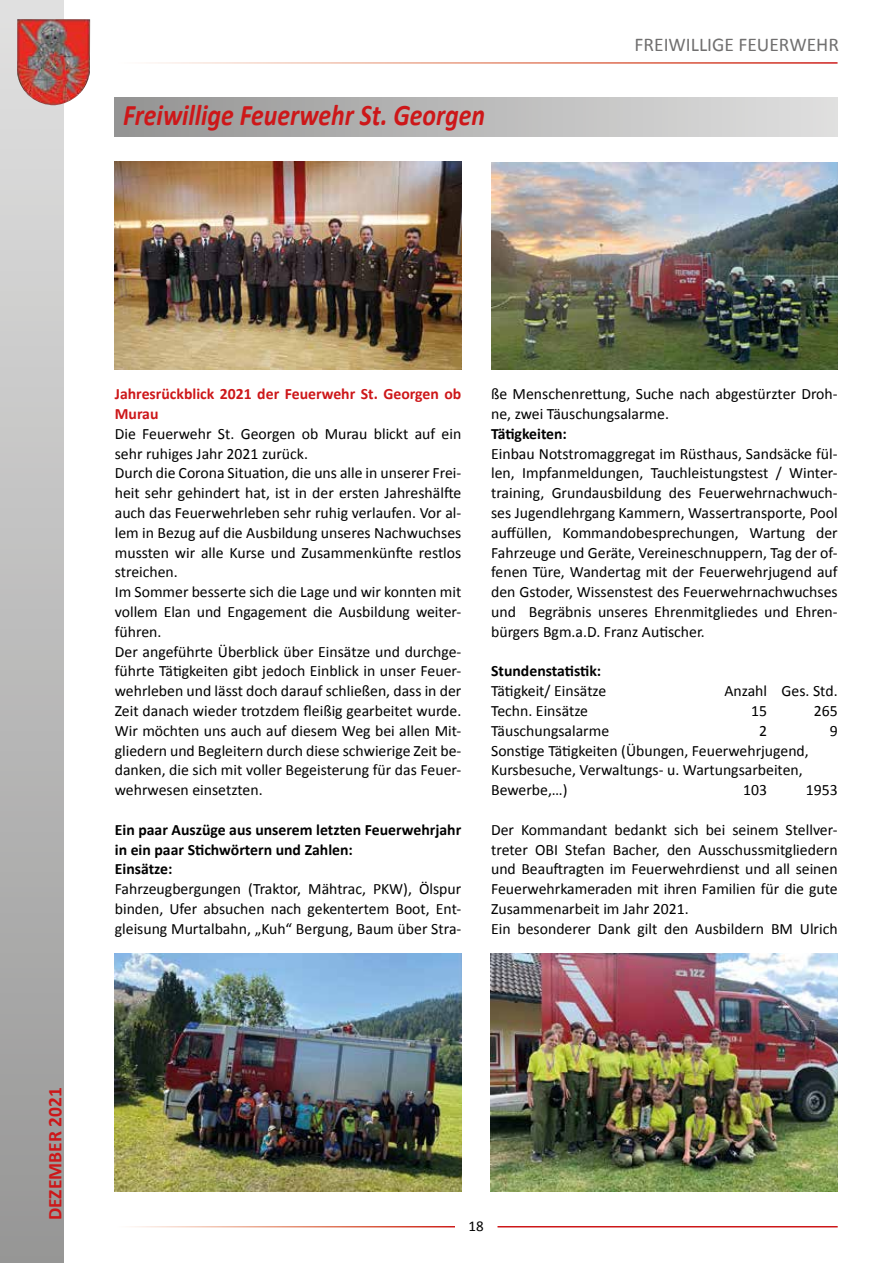
<style>
.page{position:relative;width:893px;height:1263px;background:#fff}
.page>*{position:absolute;margin:0;border:0;box-sizing:border-box;transform-origin:0 0}
.t1{font:italic 700 30px "Calibri";color:#cd1719;scale:.86 1}
.t2{font:19.5px "Calibri";color:#706f6f}
.t3{font:700 19.5px "Calibri";color:#cd1719}
.t4{font:15.75px/19.8px "Calibri";color:#000}
.t5{font:700 15.75px/19.8px "Calibri";color:#000}
.t6{font:700 15.75px/19.8px "Calibri";color:#cd1719}
.t7{font:15px "Calibri";color:#000}
</style>
<div class="page">
<div style="left:0;top:0;width:64px;height:1263px;background:linear-gradient(to bottom,#e1e1e1,#979796)"></div>
<img style="left:17px;top:19px;width:73px;height:86px">
<hr style="left:497px;top:1226px;width:341px;height:1px;background:#cd1719">
<div style="left:115px;top:98px;width:723px;height:38px;background:linear-gradient(to right,#949494,#e0e0e0)"></div>
<img style="left:490px;top:953px;width:347px;height:238px">
<img style="left:115px;top:953px;width:346px;height:238px">
<img style="left:115px;top:161px;width:346px;height:208px">
<img style="left:491px;top:162px;width:346px;height:207px">
<h1 class="t1" style="left:123px;top:96px;width:422px">Freiwillige Feuerwehr St. Georgen</h1>
<p class="t2" style="left:635px;top:33px;width:206px">FREIWILLIGE FEUERWEHR</p>
<p class="t6" style="left:115px;top:383px;width:348px">Jahresrückblick 2021 der Feuerwehr St. Georgen ob<br>Murau</p>
<p class="t4" style="left:115px;top:423px;width:348px">Die Feuerwehr St. Georgen ob Murau blickt auf ein sehr ruhiges Jahr 2021 zurück.<br>Durch die Corona Situation, die uns alle in unserer Frei&shy;heit sehr gehindert hat, ist in der ersten Jahreshälfte auch das Feuerwehrleben sehr ruhig verlaufen. Vor al&shy;lem in Bezug auf die Ausbildung unseres Nachwuchses mussten wir alle Kurse und Zusammenkünfte restlos streichen.<br>Im Sommer besserte sich die Lage und wir konnten mit vollem Elan und Engagement die Ausbildung weiter&shy;führen.<br>Der angeführte Überblick über Einsätze und durchge&shy;führte Tätigkeiten gibt jedoch Einblick in unser Feuer&shy;wehrleben und lässt doch darauf schließen, dass in der Zeit danach wieder trotzdem fleißig gearbeitet wurde.<br>Wir möchten uns auch auf diesem Weg bei allen Mit&shy;gliedern und Begleitern durch diese schwierige Zeit be&shy;danken, die sich mit voller Begeisterung für das Feuer&shy;wehrwesen einsetzten.</p>
<p class="t5" style="left:115px;top:819px;width:348px">Ein paar Auszüge aus unserem letzten Feuerwehrjahr in ein paar Stichwörtern und Zahlen:<br>Einsätze:</p>
<p class="t4" style="left:115px;top:878px;width:348px;text-align:justify">Fahrzeugbergungen (Traktor, Mähtrac, PKW), Ölspur binden, Ufer absuchen nach gekentertem Boot, Ent&shy;gleisung Murtalbahn, „Kuh“ Bergung, Baum über Stra-</p>
<p class="t4" style="left:491px;top:383px;width:348px">ße Menschenrettung, Suche nach abgestürzter Droh&shy;ne, zwei Täuschungsalarme.</p>
<p class="t5" style="left:491px;top:423px;width:77px">Tätigkeiten:</p>
<p class="t4" style="left:491px;top:443px;width:348px;text-align:justify">Einbau Notstromaggregat im Rüsthaus, Sandsäcke fül&shy;len, Impfanmeldungen, Tauchleistungstest / Winter&shy;training, Grundausbildung des Feuerwehrnachwuch&shy;ses Jugendlehrgang Kammern, Wassertransporte, Pool auffüllen, Kommandobesprechungen, Wartung der Fahrzeuge und Geräte, Vereineschnuppern, Tag der of&shy;fenen Türe, Wandertag mit der Feuerwehrjugend auf den Gstoder, Wissenstest des Feuerwehrnachwuchses und Begräbnis unseres Ehrenmitgliedes und Ehren&shy;bürgers Bgm.a.D. Franz Autischer.</p>
<p class="t5" style="left:491px;top:660px;width:112px">Stundenstatistik:</p>
<p class="t4" style="left:491px;top:680px;width:117px">Tätigkeit/ Einsätze</p>
<p class="t4" style="left:724px;top:680px;width:115px">Anzahl Ges. Std.</p>
<p class="t4" style="left:491px;top:700px;width:98px">Techn. Einsätze</p>
<p class="t4" style="left:751px;top:700px;width:17px">15</p>
<p class="t4" style="left:814px;top:700px;width:25px">265</p>
<p class="t4" style="left:491px;top:720px;width:120px">Täuschungsalarme</p>
<p class="t4" style="left:759px;top:720px;width:9px">2</p>
<p class="t4" style="left:830px;top:720px;width:9px">9</p>
<p class="t4" style="left:491px;top:740px;width:319px">Sonstige Tätigkeiten (Übungen, Feuerwehrjugend,<br>Kursbesuche, Verwaltungs- u. Wartungsarbeiten,<br>Bewerbe,…)</p>
<p class="t4" style="left:743px;top:779px;width:25px">103</p>
<p class="t4" style="left:806px;top:779px;width:33px">1953</p>
<p class="t4" style="left:491px;top:819px;width:348px">Der Kommandant bedankt sich bei seinem Stellver&shy;treter OBI Stefan Bacher, den Ausschussmitgliedern und Beauftragten im Feuerwehrdienst und all seinen Feuerwehrkameraden mit ihren Familien für die gute Zusammenarbeit im Jahr 2021.<br>Ein besonderer Dank gilt den Ausbildern BM Ulrich</p>
<p class="t3" style="left:43px;top:1220px;width:134px;rotate:-90deg">DEZEMBER 2021</p>
<p class="t7" style="left:469px;top:1216px;width:17px">18</p>
</div>
